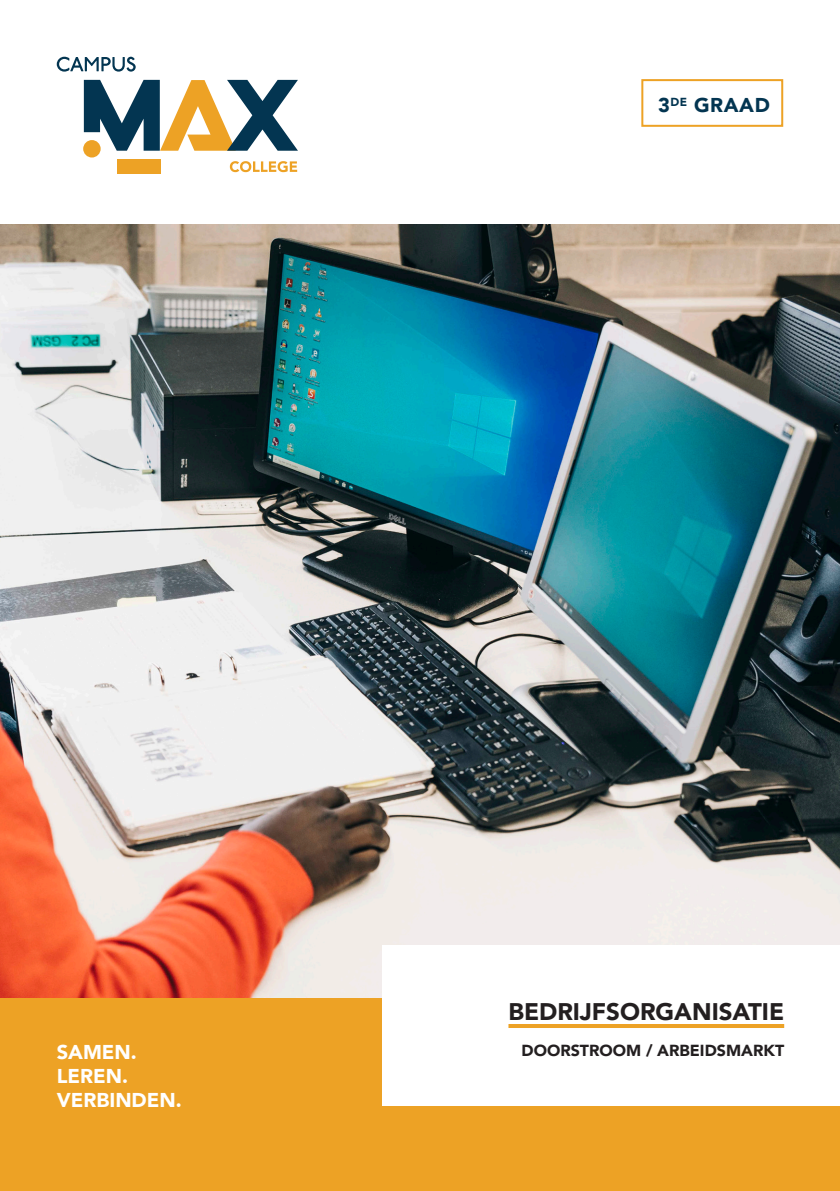
<style>
.page{position:relative;width:840px;height:1191px;background:#fff}
.page>*{position:absolute;margin:0;border:0;box-sizing:border-box;transform-origin:0 0}
.Studierichting_cover_COLL{font:900 24px "Avenir";color:#231f20}
.t1{font:900 20px/24px "Avenir";color:#fff}
.label_graad{font:900 20px "Avenir";letter-spacing:.03em;color:#033551}
.t2{font:900 16px "Avenir";color:#231f20}
</style>
<div class="page">
<img style="left:0;top:224px;width:839px;height:774px">
<div style="left:0;top:998px;width:839px;height:193px;background:#eda225"></div>
<div style="left:382px;top:945px;width:457px;height:161px;background:#fff"></div>
<div style="left:117px;top:159px;width:43px;height:15px;background:#eda225"></div>
<div style="left:83px;top:140px;width:18px;height:17px;background:#eda225;border-radius:50%"></div>
<svg style="left:57px;top:57px;width:79px;height:15px"></svg>
<svg style="left:84px;top:80px;width:214px;height:71px"></svg>
<svg style="left:230px;top:161px;width:67px;height:11px"></svg>
<div style="left:641px;top:79px;width:141px;height:48px;border:2px solid #eda225"></div>
<hr style="left:508px;top:1024px;width:275px;height:4px;background:#eda225">
<p class="label_graad" style="left:657px;top:88px;width:113px">3<sup>DE</sup> GRAAD</p>
<p class="t1" style="left:57px;top:1039px;width:126px">SAMEN.<br>LEREN.<br>VERBINDEN.</p>
<p class="Studierichting_cover_COLL" style="left:508px;top:991px;width:277px">BEDRIJFSORGANISATIE</p>
<h2 class="t2" style="left:521px;top:1037px;width:264px">DOORSTROOM / ARBEIDSMARKT</h2>
</div>
